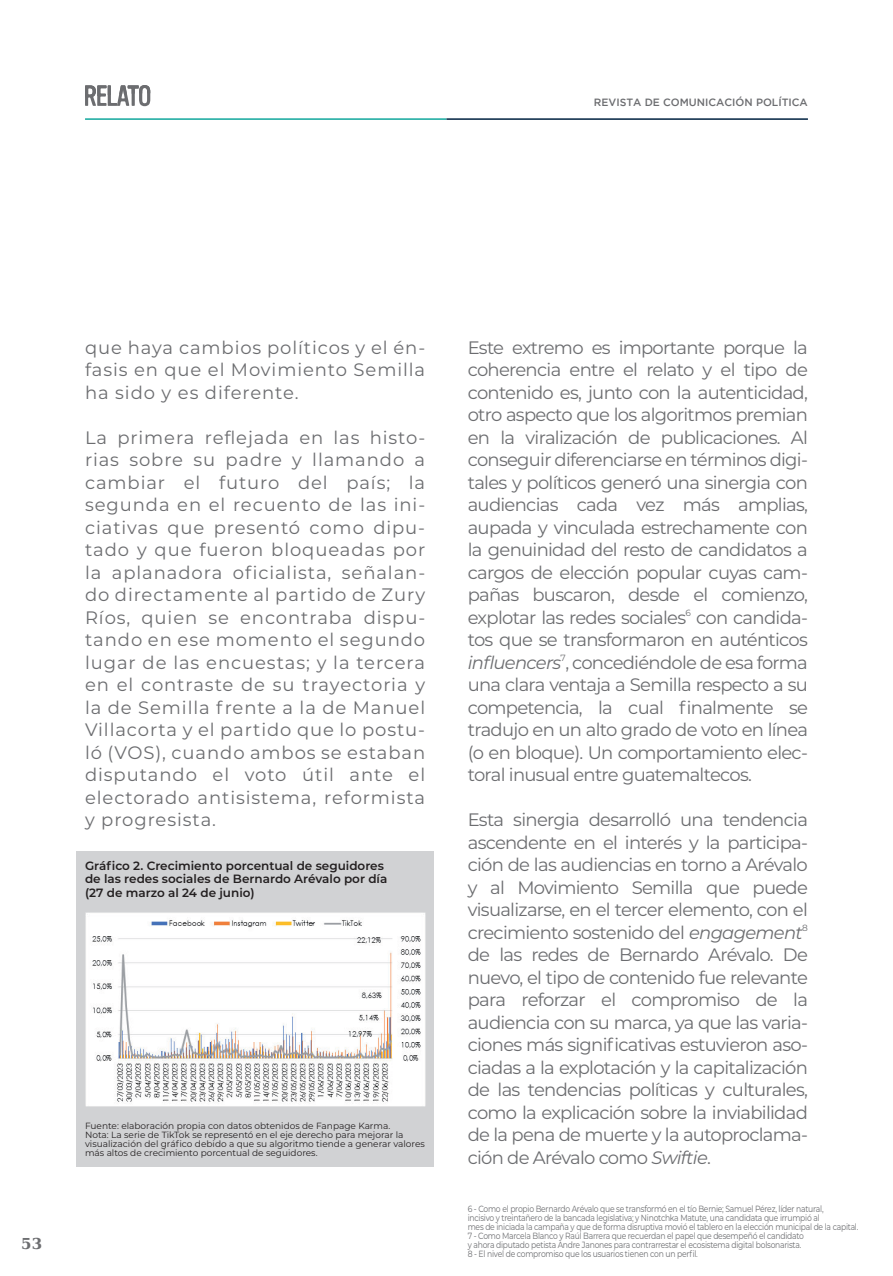
<style>
.page{position:relative;width:893px;height:1276px;background:#fff}
.page>*{position:absolute;margin:0;border:0;box-sizing:border-box;transform-origin:0 0}
.t1{font:18px/22.5px "Montserrat";letter-spacing:.005em;color:#6c6d70;text-align:justify}
.t2{font:700 15px "DejaVu Serif";color:#6c6d70}
.t3{font:600 12px/13.5px "Montserrat";color:#231f20}
.t4{font:500 10.5px "Gotham";color:#6c6d70}
.t5{font:9px/9px "Montserrat";letter-spacing:-.03em;color:#6c6d70;scale:.85 1}
.t6{font:9px/9px "Montserrat";color:#231f20}
.s1{font-style:italic}
</style>
<div class="page">
<hr style="left:85px;top:118px;width:361px;height:2px;background:#12a79d">
<hr style="left:446px;top:118px;width:362px;height:2px;background:#002241">
<svg style="left:85px;top:85px;width:65px;height:21px"></svg>
<div style="left:77px;top:851px;width:357px;height:315px;background:#d1d2d4"></div>
<img style="left:85px;top:912px;width:340px;height:194px">
<p class="t4" style="left:594px;top:97px;width:215px">REVISTA DE COMUNICACIÓN POLÍTICA</p>
<p class="t2" style="left:21px;top:1231px;width:22px">53</p>
<p class="t1" style="left:85px;top:335px;width:342px">que haya cambios políticos y el én&shy;fasis en que el Movimiento Semilla ha sido y es diferente.</p>
<p class="t1" style="left:85px;top:425px;width:342px">La primera reflejada en las histo&shy;rias sobre su padre y llamando a cambiar el futuro del país; la segunda en el recuento de las ini&shy;ciativas que presentó como dipu&shy;tado y que fueron bloqueadas por la aplanadora oficialista, señalan&shy;do directamente al partido de Zury Ríos, quien se encontraba dispu&shy;tando en ese momento el segundo lugar de las encuestas; y la tercera en el contraste de su trayectoria y la de Semilla frente a la de Manuel Villacorta y el partido que lo postu&shy;ló (VOS), cuando ambos se estaban disputando el voto útil ante el electorado antisistema, reformista y progresista.</p>
<p class="t3" style="left:85px;top:858px;width:304px">Gráfico 2. Crecimiento porcentual de seguidores de las redes sociales de Bernardo Arévalo por día (27 de marzo al 24 de junio)</p>
<p class="t6" style="left:85px;top:1120px;width:341px">Fuente: elaboración propia con datos obtenidos de Fanpage Karma.<br>Nota: La serie de TikTok se representó en el eje derecho para mejorar la visualización del gráfico debido a que su algoritmo tiende a generar valores más altos de crecimiento porcentual de seguidores.</p>
<p class="t1" style="left:468px;top:335px;width:342px">Este extremo es importante porque la coherencia entre el relato y el tipo de contenido es, junto con la autenticidad, otro aspecto que los algoritmos premian en la viralización de publicaciones. Al conseguir diferenciarse en términos digi&shy;tales y políticos generó una sinergia con audiencias cada vez más amplias, aupada y vinculada estrechamente con la genuinidad del resto de candidatos a cargos de elección popular cuyas cam&shy;pañas buscaron, desde el comienzo, explotar las redes sociales<sup>6</sup> con candida&shy;tos que se transformaron en auténticos <span class="s1">influencers</span><sup>7</sup>, concediéndole de esa forma una clara ventaja a Semilla respecto a su competencia, la cual finalmente se tradujo en un alto grado de voto en línea (o en bloque). Un comportamiento elec&shy;toral inusual entre guatemaltecos.</p>
<p class="t1" style="left:468px;top:808px;width:342px">Esta sinergia desarrolló una tendencia ascendente en el interés y la participa&shy;ción de las audiencias en torno a Arévalo y al Movimiento Semilla que puede visualizarse, en el tercer elemento, con el crecimiento sostenido del <span class="s1">engagement</span><sup>8 </sup>de las redes de Bernardo Arévalo. De nuevo, el tipo de contenido fue relevante para reforzar el compromiso de la audiencia con su marca, ya que las varia&shy;ciones más significativas estuvieron aso&shy;ciadas a la explotación y la capitalización de las tendencias políticas y culturales, como la explicación sobre la inviabilidad de la pena de muerte y la autoproclama&shy;ción de Arévalo como <span class="s1">Swiftie</span>.</p>
<p class="t5" style="left:468px;top:1204px;width:461px">6 - Como el propio Bernardo Arévalo que se transformó en el tío Bernie; Samuel Pérez, líder natural,<br>incisivo y treintañero de la bancada legislativa; y Ninotchka Matute, una candidata que irrumpió al<br>mes de iniciada la campaña y que de forma disruptiva movió el tablero en la elección municipal de la capital.<br>7 - Como Marcela Blanco y Raúl Barrera que recuerdan el papel que desempeñó el candidato<br>y ahora diputado petista Andre Janones para contrarrestar el ecosistema digital bolsonarista.<br>8 - El nivel de compromiso que los usuarios tienen con un perfil.</p>
</div>
